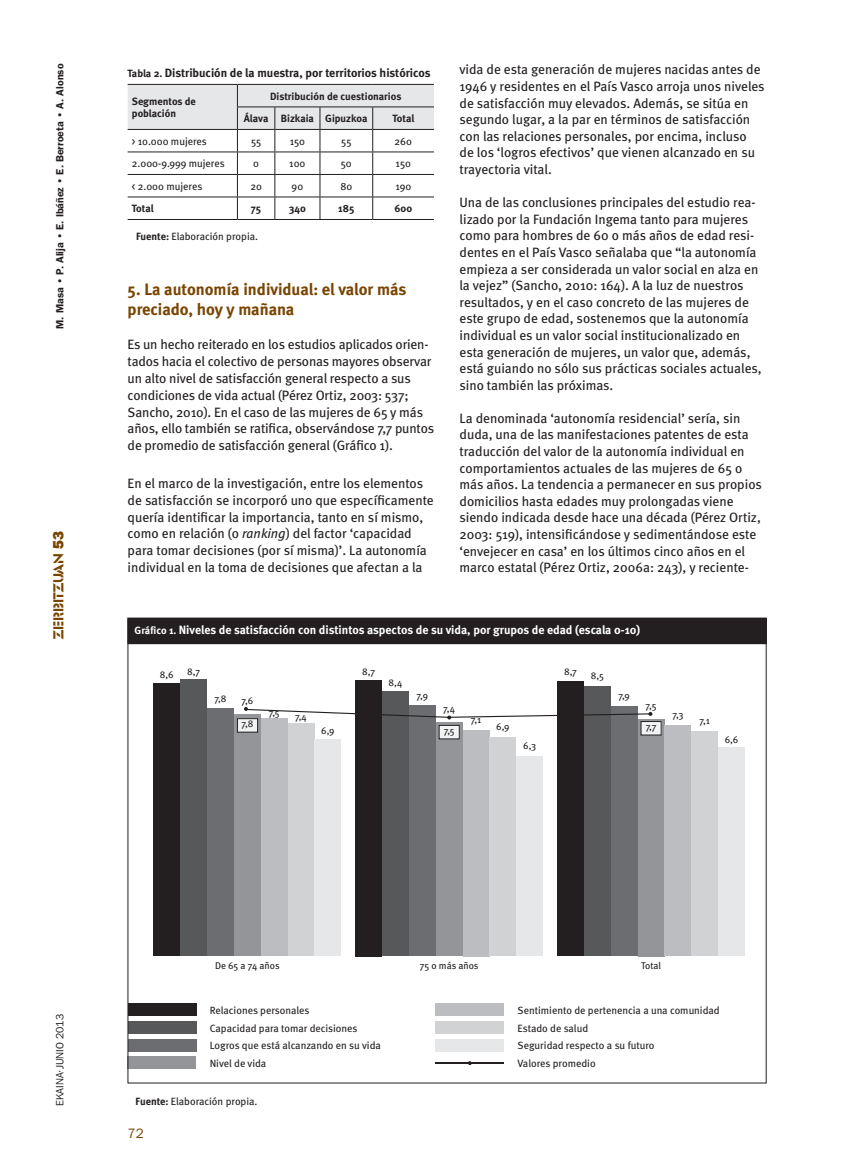
<style>
.page{position:relative;width:851px;height:1170px;background:#fff}
.page>*{position:absolute;margin:0;border:0;box-sizing:border-box;transform-origin:0 0}
.Tit01{font:700 16.5px/20.5px "Meta";color:#794400}
.t1{font:15px "Glaser Ste D";color:#794400}
.Texto{font:13.5px/16.6px "Meta";color:#231f20}
.t2{font:13.5px "Franklin Gothic IT Cby BT";color:#794400}
.t3{font:700 12px "Meta";color:#fff}
.GrafTIT{font:700 12px "Meta";color:#231f20}
.GrafFuente{font:10.5px/17.7px "Meta";color:#231f20}
.GrafTXT{font:700 10.5px/12px "Meta";color:#231f20}
.GrafTXT-2{font:10.5px "Meta";color:#231f20}
.t4{font:600 10.5px "Franklin Gothic";color:#231f20}
.t5{font:10.5px "Franklin Gothic IT Cby BT";color:#231f20}
.t6{font:9.75px "Meta";color:#231f20}
.s1{font-family:"Franklin Gothic";font-weight:800}
.s2{font-size:10.5px}
.s3{font-weight:700}
.s4{font-style:italic}
</style>
<div class="page">
<svg style="left:128px;top:84px;width:306px;height:135px"></svg>
<hr style="left:128px;top:219px;width:109px;height:1px;background:#231f20">
<hr style="left:237px;top:219px;width:38px;height:1px;background:#231f20">
<hr style="left:275px;top:219px;width:45px;height:1px;background:#231f20">
<hr style="left:320px;top:219px;width:52px;height:1px;background:#231f20">
<hr style="left:372px;top:219px;width:62px;height:1px;background:#231f20">
<div style="left:128px;top:618px;width:638px;height:25px;background:#231f20"></div>
<div style="left:153px;top:683px;width:27px;height:272px;background:#231f20"></div>
<div style="left:180px;top:679px;width:27px;height:276px;background:#57585a"></div>
<div style="left:207px;top:708px;width:27px;height:247px;background:#6c6d70"></div>
<div style="left:234px;top:714px;width:27px;height:241px;background:#939598"></div>
<div style="left:261px;top:718px;width:26px;height:237px;background:#bcbdc0"></div>
<div style="left:287px;top:723px;width:27px;height:232px;background:#d1d2d4"></div>
<div style="left:314px;top:738px;width:27px;height:217px;background:#e6e7e9"></div>
<div style="left:355px;top:680px;width:27px;height:275px;background:#231f20"></div>
<div style="left:382px;top:691px;width:27px;height:264px;background:#57585a"></div>
<div style="left:409px;top:705px;width:26px;height:250px;background:#6c6d70"></div>
<div style="left:435px;top:722px;width:27px;height:233px;background:#939598"></div>
<div style="left:462px;top:730px;width:27px;height:225px;background:#bcbdc0"></div>
<div style="left:489px;top:737px;width:27px;height:218px;background:#d1d2d4"></div>
<div style="left:516px;top:755px;width:27px;height:200px;background:#e6e7e9"></div>
<div style="left:557px;top:681px;width:27px;height:274px;background:#231f20"></div>
<div style="left:584px;top:686px;width:26px;height:269px;background:#57585a"></div>
<div style="left:610px;top:706px;width:27px;height:249px;background:#6c6d70"></div>
<div style="left:637px;top:719px;width:27px;height:236px;background:#939598"></div>
<div style="left:664px;top:725px;width:27px;height:230px;background:#bcbdc0"></div>
<div style="left:691px;top:731px;width:27px;height:224px;background:#d1d2d4"></div>
<div style="left:718px;top:747px;width:27px;height:208px;background:#e6e7e9"></div>
<div style="left:237px;top:718px;width:20px;height:14px;background:#f2f3f4"></div>
<div style="left:237px;top:718px;width:21px;height:14px;border:1px solid #231f20"></div>
<div style="left:439px;top:725px;width:20px;height:13px;background:#f2f3f4"></div>
<div style="left:438px;top:725px;width:21px;height:14px;border:1px solid #231f20"></div>
<div style="left:641px;top:721px;width:20px;height:14px;background:#f2f3f4"></div>
<div style="left:640px;top:721px;width:21px;height:14px;border:1px solid #231f20"></div>
<svg style="left:244px;top:707px;width:408px;height:12px"></svg>
<div style="left:128px;top:1003px;width:68px;height:13px;background:#231f20"></div>
<div style="left:128px;top:1020px;width:68px;height:13px;background:#57585a"></div>
<div style="left:128px;top:1038px;width:68px;height:13px;background:#6c6d70"></div>
<div style="left:128px;top:1056px;width:68px;height:13px;background:#939598"></div>
<div style="left:436px;top:1003px;width:68px;height:13px;background:#bcbdc0"></div>
<div style="left:436px;top:1020px;width:68px;height:13px;background:#d1d2d4"></div>
<div style="left:436px;top:1038px;width:68px;height:13px;background:#e6e7e9"></div>
<hr style="left:435px;top:1062px;width:69px;height:1px;background:#231f20">
<p class="t4" style="left:54px;top:329px;width:266px;rotate:-90deg">M. Masa • P. Alija • E. Ibáñez • E. Berroeta • A. Alonso</p>
<p class="t1" style="left:50px;top:639px;width:110px;rotate:-90deg">ZERBITZUAN <span class="s1">53</span></p>
<p class="GrafTIT" style="left:128px;top:65px;width:304px"><span class="s2">Tabla 2.</span> Distribución de la muestra, por territorios históricos</p>
<p class="GrafTXT" style="left:132px;top:95px;width:66px">Segmentos de población</p>
<p class="GrafTXT" style="left:270px;top:90px;width:133px">Distribución de cuestionarios</p>
<p class="GrafTXT" style="left:244px;top:112px;width:26px">Álava</p>
<p class="GrafTXT" style="left:281px;top:112px;width:35px">Bizkaia</p>
<p class="GrafTXT" style="left:325px;top:112px;width:44px">Gipuzkoa</p>
<p class="GrafTXT" style="left:392px;top:112px;width:23px">Total</p>
<p class="GrafTXT-2" style="left:132px;top:135px;width:76px">&gt; 10.000 mujeres</p>
<p class="GrafTXT-2" style="left:251px;top:135px;width:12px">55</p>
<p class="GrafTXT-2" style="left:289px;top:135px;width:17px">150</p>
<p class="GrafTXT-2" style="left:341px;top:135px;width:12px">55</p>
<p class="GrafTXT-2" style="left:394px;top:135px;width:19px">260</p>
<p class="GrafTXT-2" style="left:132px;top:157px;width:94px">2.000-9.999 mujeres</p>
<p class="GrafTXT-2" style="left:253px;top:157px;width:7px">0</p>
<p class="GrafTXT-2" style="left:289px;top:157px;width:18px">100</p>
<p class="GrafTXT-2" style="left:341px;top:157px;width:13px">50</p>
<p class="GrafTXT-2" style="left:395px;top:157px;width:17px">150</p>
<p class="GrafTXT-2" style="left:132px;top:180px;width:72px">&lt; 2.000 mujeres</p>
<p class="GrafTXT-2" style="left:250px;top:180px;width:13px">20</p>
<p class="GrafTXT-2" style="left:291px;top:180px;width:13px">90</p>
<p class="GrafTXT-2" style="left:340px;top:180px;width:13px">80</p>
<p class="GrafTXT-2" style="left:395px;top:180px;width:17px">190</p>
<p class="GrafTXT" style="left:132px;top:202px;width:23px">Total</p>
<p class="GrafTXT" style="left:251px;top:202px;width:12px">75</p>
<p class="GrafTXT" style="left:289px;top:202px;width:19px">340</p>
<p class="GrafTXT" style="left:338px;top:202px;width:18px">185</p>
<p class="GrafTXT" style="left:394px;top:202px;width:19px">600</p>
<p class="GrafFuente" style="left:136px;top:228px;width:123px"><span class="s3">Fuente:</span> Elaboración propia.</p>
<p class="Tit01" style="left:128px;top:278px;width:280px">5. La autonomía individual: el valor más preciado, hoy y mañana</p>
<p class="Texto" style="left:128px;top:335px;width:308px">Es un hecho reiterado en los estudios aplicados orien&shy;tados hacia el colectivo de personas mayores observar un alto nivel de satisfacción general respecto a sus condiciones de vida actual (Pérez Ortiz, 2003: 537; Sancho, 2010). En el caso de las mujeres de 65 y más años, ello también se ratifica, observándose 7,7 puntos de promedio de satisfacción general (Gráfico 1).</p>
<p class="Texto" style="left:128px;top:474px;width:307px">En el marco de la investigación, entre los elementos de satisfacción se incorporó uno que específicamente quería identificar la importancia, tanto en sí mismo, como en relación (o <span class="s4">ranking</span>) del factor ‘capacidad para tomar decisiones (por sí misma)’. La autonomía individual en la toma de decisiones que afectan a la</p>
<p class="Texto" style="left:459px;top:61px;width:306px">vida de esta generación de mujeres nacidas antes de 1946 y residentes en el País Vasco arroja unos niveles de satisfacción muy elevados. Además, se sitúa en segundo lugar, a la par en términos de satisfacción con las relaciones personales, por encima, incluso<br>de los ‘logros efectivos’ que vienen alcanzado en su trayectoria vital.</p>
<p class="Texto" style="left:459px;top:194px;width:304px">Una de las conclusiones principales del estudio rea&shy;lizado por la Fundación Ingema tanto para mujeres como para hombres de 60 o más años de edad resi&shy;dentes en el País Vasco señalaba que “la autonomía empieza a ser considerada un valor social en alza en la vejez” (Sancho, 2010: 164). A la luz de nuestros resultados, y en el caso concreto de las mujeres de este grupo de edad, sostenemos que la autonomía individual es un valor social institucionalizado en esta generación de mujeres, un valor que, además, está guiando no sólo sus prácticas sociales actuales, sino también las próximas.</p>
<p class="Texto" style="left:459px;top:409px;width:304px">La denominada ‘autonomía residencial’ sería, sin duda, una de las manifestaciones patentes de esta traducción del valor de la autonomía individual en comportamientos actuales de las mujeres de 65 o más años. La tendencia a permanecer en sus propios domicilios hasta edades muy prolongadas viene siendo indicada desde hace una década (Pérez Ortiz, 2003: 519), intensificándose y sedimentándose este ‘envejecer en casa’ en los últimos cinco años en el marco estatal (Pérez Ortiz, 2006a: 243), y reciente-</p>
<p class="t3" style="left:134px;top:622px;width:507px"><span class="s2">Gráfico 1.</span> Niveles de satisfacción con distintos aspectos de su vida, por grupos de edad (escala 0-10)</p>
<p class="t6" style="left:160px;top:668px;width:15px">8,6</p>
<p class="t6" style="left:187px;top:665px;width:14px">8,7</p>
<p class="t6" style="left:214px;top:692px;width:14px">7,8</p>
<p class="t6" style="left:241px;top:695px;width:13px">7,6</p>
<p class="t6" style="left:241px;top:717px;width:14px">7,8</p>
<p class="t6" style="left:269px;top:707px;width:12px">7,5</p>
<p class="t6" style="left:295px;top:710px;width:13px">7,4</p>
<p class="t6" style="left:321px;top:724px;width:15px">6,9</p>
<p class="t6" style="left:362px;top:665px;width:14px">8,7</p>
<p class="t6" style="left:388px;top:676px;width:15px">8,4</p>
<p class="t6" style="left:416px;top:690px;width:13px">7,9</p>
<p class="t6" style="left:443px;top:702px;width:13px">7,4</p>
<p class="t6" style="left:443px;top:724px;width:12px">7,5</p>
<p class="t6" style="left:470px;top:713px;width:12px">7,1</p>
<p class="t6" style="left:496px;top:721px;width:15px">6,9</p>
<p class="t6" style="left:523px;top:739px;width:14px">6,3</p>
<p class="t6" style="left:564px;top:665px;width:14px">8,7</p>
<p class="t6" style="left:591px;top:670px;width:14px">8,5</p>
<p class="t6" style="left:618px;top:690px;width:13px">7,9</p>
<p class="t6" style="left:645px;top:699px;width:12px">7,5</p>
<p class="t6" style="left:645px;top:720px;width:12px">7,7</p>
<p class="t6" style="left:672px;top:709px;width:13px">7,3</p>
<p class="t6" style="left:699px;top:715px;width:12px">7,1</p>
<p class="t6" style="left:724px;top:733px;width:15px">6,6</p>
<p class="t5" style="left:53px;top:1105px;width:93px;rotate:-90deg">EKAINA·JUNIO 2013</p>
<p class="t6" style="left:215px;top:959px;width:66px">De 65 a 74 años</p>
<p class="t6" style="left:420px;top:959px;width:60px">75 o más años</p>
<p class="t6" style="left:641px;top:959px;width:21px">Total</p>
<p class="GrafFuente" style="left:210px;top:1001px;width:173px">Relaciones personales<br>Capacidad para tomar decisiones<br>Logros que está alcanzando en su vida<br>Nivel de vida</p>
<p class="GrafFuente" style="left:517px;top:1001px;width:204px">Sentimiento de pertenencia a una comunidad<br>Estado de salud<br>Seguridad respecto a su futuro<br>Valores promedio</p>
<p class="GrafFuente" style="left:135px;top:1092px;width:123px"><span class="s3">Fuente:</span> Elaboración propia.</p>
<p class="t2" style="left:128px;top:1125px;width:18px">72</p>
</div>
